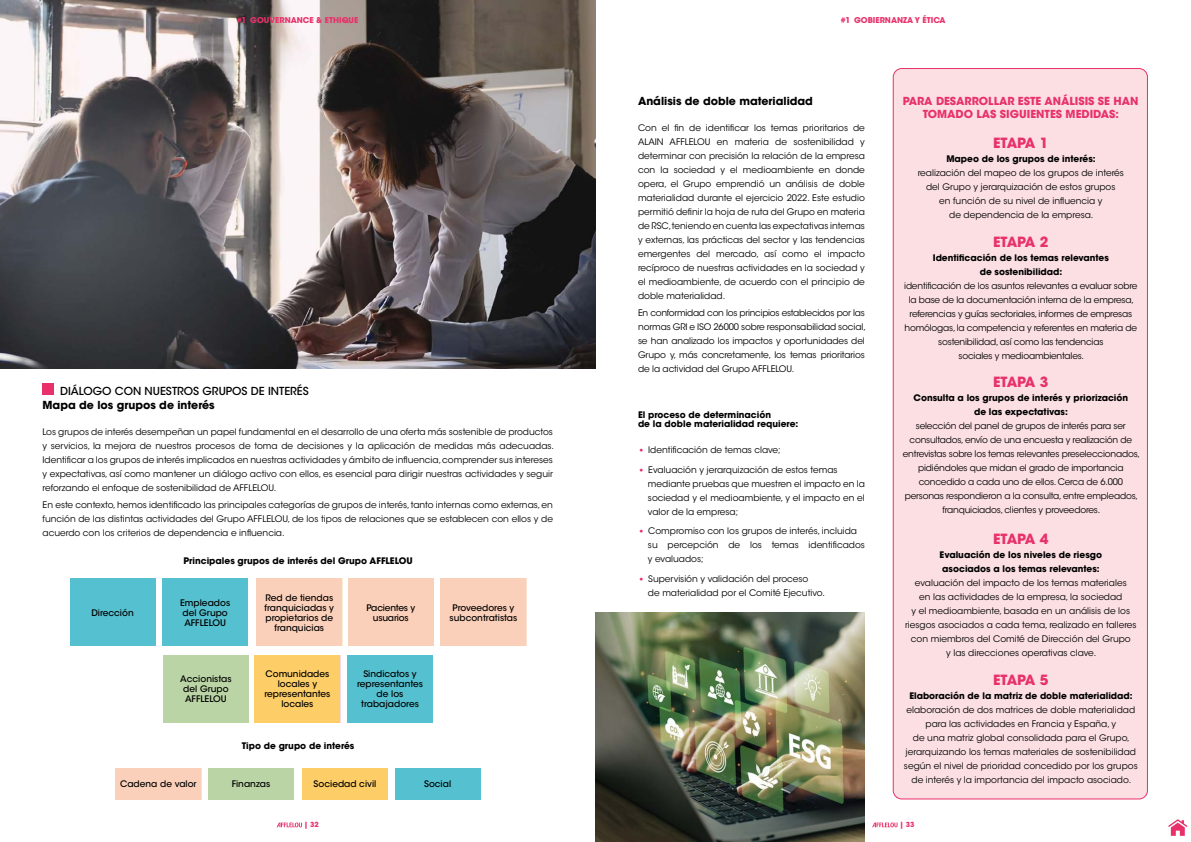
<style>
.page{position:relative;width:1191px;height:842px;background:#fff}
.page>*{position:absolute;margin:0;border:0;box-sizing:border-box;transform-origin:0 0}
.t1{font:700 14px "ITC Avant Garde Std";letter-spacing:-.03em;color:#e8316b}
.t2{font:700 11px/13px "ITC Avant Garde Std";color:#e8316b;text-align:center}
.t3{font:700 11px "ITC Avant Garde Std";color:#000}
.t4{font:500 11px "ITC Avant Garde Std";color:#000}
.t5{font:9px/14px "ITC Avant Garde Std";color:#000}
.t6{font:9px/14px "ITC Avant Garde Std";letter-spacing:-.02em;color:#000;text-align:center}
.t7{font:700 9px/14px "ITC Avant Garde Std";color:#000;text-align:center}
.t8{font:500 9px/10px "ITC Avant Garde Std";color:#000;text-align:center}
.t9{font:500 9px/10px "ITC Avant Garde Std";letter-spacing:-.02em;color:#000;text-align:center}
.t10{font:700 8px "ITC Avant Garde Std";color:#e8316b}
.t11{font:700 7px "ITC Avant Garde Std";color:#e8316b}
.s1{font-size:13px;color:#e8316b}
</style>
<div class="page">
<svg style="left:276px;top:822px;width:26px;height:5px"></svg>
<svg style="left:872px;top:822px;width:25px;height:5px"></svg>
<div style="left:893px;top:69px;width:254px;height:730px;background:#fbdfe3;border-radius:9px"></div>
<div style="left:892px;top:68px;width:256px;height:731px;border:1px solid #e8316b;border-radius:9px"></div>
<img style="left:0;top:0;width:595px;height:369px">
<img style="left:595px;top:612px;width:270px;height:230px">
<div style="left:43px;top:383px;width:11px;height:11px;background:#e8316b"></div>
<div style="left:116px;top:768px;width:85px;height:31px;background:#fbd0ba"></div>
<div style="left:208px;top:768px;width:85px;height:31px;background:#bad4a5"></div>
<div style="left:302px;top:768px;width:85px;height:31px;background:#fdcd68"></div>
<div style="left:395px;top:768px;width:85px;height:31px;background:#55c0cf"></div>
<div style="left:255px;top:655px;width:85px;height:68px;background:#fdcd68"></div>
<div style="left:347px;top:655px;width:85px;height:68px;background:#55c0cf"></div>
<div style="left:163px;top:655px;width:85px;height:68px;background:#bad4a5"></div>
<div style="left:70px;top:578px;width:85px;height:68px;background:#55c0cf"></div>
<div style="left:163px;top:578px;width:85px;height:68px;background:#55c0cf"></div>
<div style="left:257px;top:578px;width:85px;height:68px;background:#fbd0ba"></div>
<div style="left:441px;top:578px;width:85px;height:68px;background:#fbd0ba"></div>
<div style="left:348px;top:578px;width:85px;height:68px;background:#fbd0ba"></div>
<svg style="left:1168px;top:819px;width:19px;height:17px"></svg>
<p class="t10" style="left:245px;top:15px;width:106px">#1 GOBIERNANZA Y ÉTICA</p>
<p class="t10" style="left:841px;top:15px;width:106px">#1 GOBIERNANZA Y ÉTICA</p>
<p class="t10" style="left:237px;top:15px;width:123px">#1 GOUVERNANCE &amp; ETHIQUE</p>
<p class="t4" style="left:60px;top:384px;width:250px">DIÁLOGO CON NUESTROS GRUPOS DE INTERÉS</p>
<p class="t3" style="left:43px;top:398px;width:174px">Mapa de los grupos de interés</p>
<p class="t5" style="left:43px;top:425px;width:513px">Los grupos de interés desempeñan un papel fundamental en el desarrollo de una oferta más sostenible de productos y servicios, la mejora de nuestros procesos de toma de decisiones y la aplicación de medidas más adecuadas.<br>Identificar a los grupos de interés implicados en nuestras actividades y ámbito de influencia, comprender sus intereses y expectativas, así como mantener un diálogo activo con ellos, es esencial para dirigir nuestras actividades y seguir reforzando el enfoque de sostenibilidad de AFFLELOU.</p>
<p class="t5" style="left:43px;top:497px;width:512px;text-align:justify">En este contexto, hemos identificado las principales categorías de grupos de interés, tanto internas como externas, en función de las distintas actividades del Grupo AFFLELOU, de los tipos de relaciones que se establecen con ellos y de acuerdo con los criterios de dependencia e influencia.</p>
<p class="t7" style="left:183px;top:553px;width:231px">Principales grupos de interés del Grupo AFFLELOU</p>
<p class="t8" style="left:91px;top:607px;width:44px">Dirección</p>
<p class="t8" style="left:180px;top:597px;width:52px;text-align:left">Empleados del Grupo<br>AFFLELOU</p>
<p class="t8" style="left:264px;top:592px;width:71px">Red de tiendas franquiciadas y propietarios de franquicias</p>
<p class="t8" style="left:449px;top:602px;width:69px">Proveedores y subcontratistas</p>
<p class="t9" style="left:366px;top:602px;width:50px">Pacientes y usuarios</p>
<p class="t8" style="left:180px;top:674px;width:53px">Accionistas del Grupo<br>AFFLELOU</p>
<p class="t8" style="left:264px;top:669px;width:67px">Comunidades locales y representantes locales</p>
<p class="t8" style="left:357px;top:669px;width:67px">Sindicatos y representantes de los trabajadores</p>
<p class="t7" style="left:242px;top:739px;width:114px">Tipo de grupo de interés</p>
<p class="t8" style="left:120px;top:779px;width:78px">Cadena de valor</p>
<p class="t8" style="left:232px;top:779px;width:40px">Finanzas</p>
<p class="t8" style="left:313px;top:779px;width:64px">Sociedad civil</p>
<p class="t8" style="left:424px;top:779px;width:29px">Social</p>
<p class="t3" style="left:638px;top:93px;width:176px">Análisis de doble materialidad</p>
<p class="t5" style="left:638px;top:121px;width:228px;text-align:justify">Con el fin de identificar los temas prioritarios de ALAIN AFFLELOU en materia de sostenibilidad y determinar con precisión la relación de la empresa con la sociedad y el medioambiente en donde opera, el Grupo emprendió un análisis de doble materialidad durante el ejercicio 2022. Este estudio permitió definir la hoja de ruta del Grupo en materia de RSC, teniendo en cuenta las expectativas internas y externas, las prácticas del sector y las tendencias emergentes del mercado, así como el impacto recíproco de nuestras actividades en la sociedad y el medioambiente, de acuerdo con el principio de doble materialidad.</p>
<p class="t5" style="left:638px;top:306px;width:229px;text-align:justify">En conformidad con los principios establecidos por las normas GRI e ISO 26000 sobre responsabilidad social, se han analizado los impactos y oportunidades del Grupo y, más concretamente, los temas prioritarios de la actividad del Grupo AFFLELOU.</p>
<p class="t7" style="left:638px;top:410px;width:162px;line-height:9px;text-align:left">El proceso de determinación<br>de la doble materialidad requiere:</p>
<p class="t5" style="left:638px;top:443px;width:144px"><span class="s1">•</span> Identificación de temas clave;</p>
<p class="t5" style="left:648px;top:462px;width:218px;text-indent:-10px"><span class="s1">•</span> Evaluación y jerarquización de estos temas mediante pruebas que muestren el impacto en la sociedad y el medioambiente, y el impacto en el valor de la empresa;</p>
<p class="t5" style="left:648px;top:524px;width:218px;text-indent:-10px"><span class="s1">•</span> Compromiso con los grupos de interés, incluida su percepción de los temas identificados y evaluados;</p>
<p class="t5" style="left:648px;top:572px;width:179px;text-indent:-10px"><span class="s1">•</span> Supervisión y validación del proceso<br>de materialidad por el Comité Ejecutivo.</p>
<p class="t2" style="left:902px;top:94px;width:237px">PARA DESARROLLAR ESTE ANÁLISIS SE HAN<br>TOMADO LAS SIGUIENTES MEDIDAS:</p>
<h1 class="t1" style="left:993px;top:134px;width:57px">ETAPA 1</h1>
<p class="t7" style="left:946px;top:152px;width:151px">Mapeo de los grupos de interés:</p>
<p class="t5" style="left:917px;top:166px;width:208px;text-align:center">realización del mapeo de los grupos de interés del Grupo y jerarquización de estos grupos<br>en función de su nivel de influencia y<br>de dependencia de la empresa.</p>
<h1 class="t1" style="left:993px;top:233px;width:57px">ETAPA 2</h1>
<p class="t7" style="left:932px;top:250px;width:178px">Identificación de los temas relevantes de sostenibilidad:</p>
<p class="t6" style="left:904px;top:279px;width:235px">identificación de los asuntos relevantes a evaluar sobre la base de la documentación interna de la empresa, referencias y guías sectoriales, informes de empresas homólogas, la competencia y referentes en materia de sostenibilidad, así como las tendencias<br>sociales y medioambientales.</p>
<h1 class="t1" style="left:993px;top:373px;width:57px">ETAPA 3</h1>
<p class="t7" style="left:913px;top:391px;width:216px">Consulta a los grupos de interés y priorización de las expectativas:</p>
<p class="t6" style="left:902px;top:419px;width:239px">selección del panel de grupos de interés para ser consultados, envío de una encuesta y realización de entrevistas sobre los temas relevantes preseleccionados, pidiéndoles que midan el grado de importancia concedido a cada uno de ellos. Cerca de 6.000 personas respondieron a la consulta, entre empleados, franquiciados, clientes y proveedores.</p>
<h1 class="t1" style="left:993px;top:530px;width:57px">ETAPA 4</h1>
<p class="t7" style="left:939px;top:547px;width:164px">Evaluación de los niveles de riesgo asociados a los temas relevantes:</p>
<p class="t5" style="left:905px;top:576px;width:233px;text-align:center">evaluación del impacto de los temas materiales<br>en las actividades de la empresa, la sociedad<br>y el medioambiente, basada en un análisis de los riesgos asociados a cada tema, realizado en talleres con miembros del Comité de Dirección del Grupo<br>y las direcciones operativas clave.</p>
<h1 class="t1" style="left:993px;top:670px;width:57px">ETAPA 5</h1>
<p class="t7" style="left:909px;top:688px;width:225px">Elaboración de la matriz de doble materialidad:</p>
<p class="t5" style="left:904px;top:702px;width:235px;text-align:center">elaboración de dos matrices de doble materialidad para las actividades en Francia y España, y<br>de una matriz global consolidada para el Grupo, jerarquizando los temas materiales de sostenibilidad según el nivel de prioridad concedido por los grupos de interés y la importancia del impacto asociado.</p>
<p class="t11" style="left:304px;top:820px;width:16px">| 32</p>
<p class="t11" style="left:899px;top:820px;width:16px">| 33</p>
</div>
